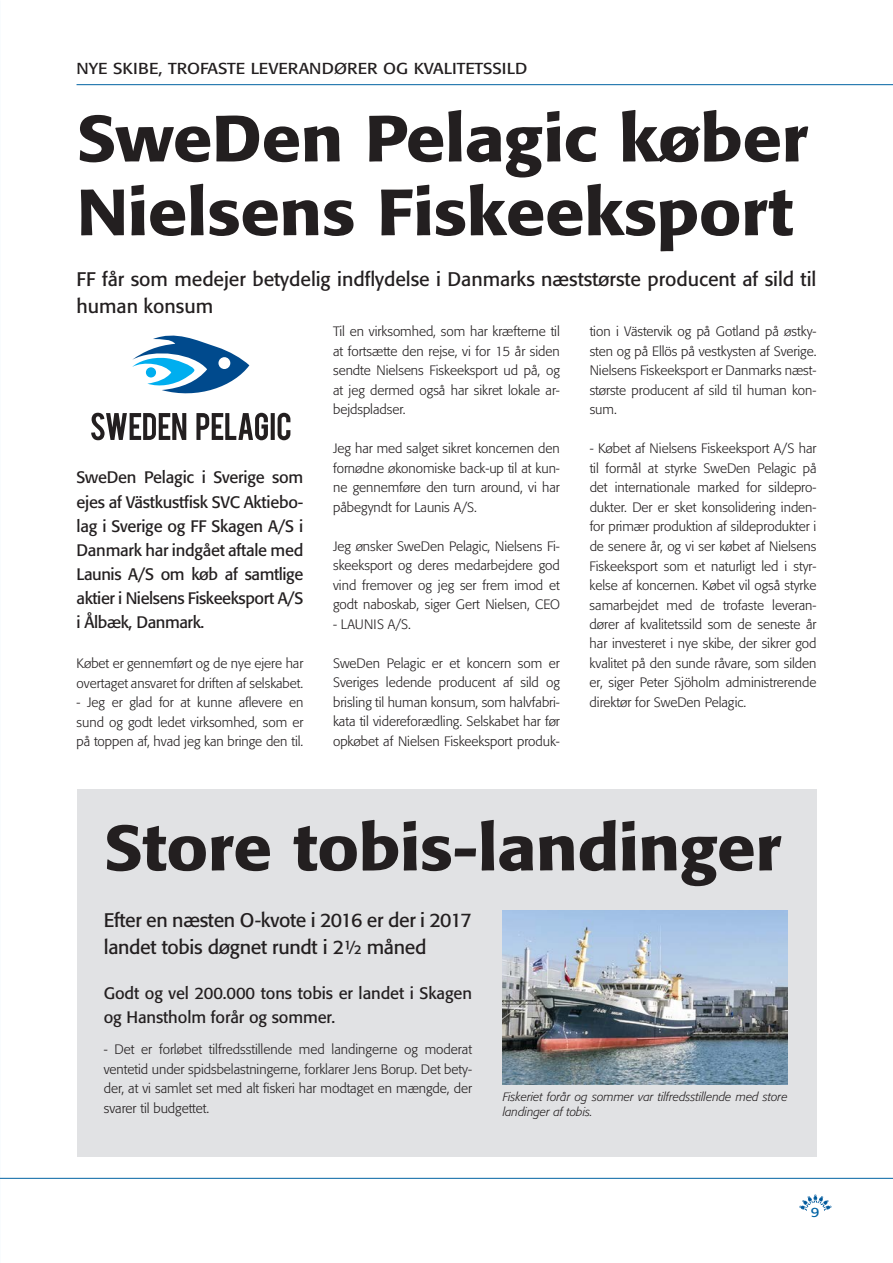
<style>
.page{position:relative;width:893px;height:1263px;background:#fff}
.page>*{position:absolute;margin:0;border:0;box-sizing:border-box;transform-origin:0 0}
.Overskrift{font:500 64.5px/73.8px "Formata";letter-spacing:-.01em;color:#231f20;scale:1.1 1}
.Overskrift-2{font:500 63.3px "Formata";letter-spacing:-.01em;color:#231f20;scale:1.1 1}
.Underoverskrift_2017{font:19.5px/27px "Formata";letter-spacing:-.005em;color:#231f20}
.Rubrik_2017{font:16.5px/24px "Formata";letter-spacing:-.005em;color:#231f20}
.Over-overskrift{font:15.75px "Formata";color:#231f20;scale:1.1 1}
.BRØD_2017{font:300 13.5px/19.5px "Formata";letter-spacing:-.005em;color:#231f20;text-align:justify}
.t1{font:13.5px "Formata";color:#0062a3;scale:1.1 1}
.Billedtekst_2017{font:italic 300 12px/15px "Formata";letter-spacing:-.005em;color:#231f20}
</style>
<div class="page">
<div style="left:77px;top:789px;width:739px;height:368px;background:#e1e2e4"></div>
<img style="left:503px;top:910px;width:285px;height:174px">
<hr style="left:0;top:1178px;width:893px;height:1px;background:#0062a3">
<svg style="left:799px;top:1194px;width:33px;height:17px"></svg>
<hr style="left:77px;top:84px;width:816px;height:1px;background:#0062a3">
<svg style="left:91px;top:413px;width:199px;height:27px"></svg>
<svg style="left:132px;top:336px;width:117px;height:58px"></svg>
<div style="left:146px;top:367px;width:10px;height:10px;background:#00aeef;border-radius:50%"></div>
<div style="left:218px;top:357px;width:12px;height:12px;background:#fff;border-radius:50%"></div>
<p class="Over-overskrift" style="left:77px;top:59px;width:411px">NYE SKIBE, TROFASTE LEVERANDØRER OG KVALITETSSILD</p>
<p class="Overskrift" style="left:77px;top:101px;width:666px">SweDen Pelagic køber<br>Nielsens Fiskeeksport</p>
<p class="Underoverskrift_2017" style="left:77px;top:265px;width:741px">FF får som medejer betydelig indflydelse i Danmarks næststørste producent af sild til human konsum</p>
<p class="Rubrik_2017" style="left:77px;top:466px;width:228px;text-align:justify">SweDen Pelagic i Sverige som ejes af Västkustfisk SVC Aktiebo&shy;lag i Sverige og FF Skagen A/S i Danmark har indgået aftale med Launis A/S om køb af samtlige aktier i Nielsens Fiskeeksport A/S i Ålbæk, Danmark.</p>
<p class="BRØD_2017" style="left:77px;top:654px;width:228px">Købet er gennemført og de nye ejere har overtaget ansvaret for driften af selskabet.</p>
<p class="BRØD_2017" style="left:77px;top:693px;width:228px">- Jeg er glad for at kunne aflevere en sund og godt ledet virksomhed, som er på toppen af, hvad jeg kan bringe den til.</p>
<p class="BRØD_2017" style="left:333px;top:322px;width:228px">Til en virksomhed, som har kræfterne til at fortsætte den rejse, vi for 15 år siden sendte Nielsens Fiskeeksport ud på, og at jeg dermed også har sikret lokale ar&shy;bejdspladser.</p>
<p class="BRØD_2017" style="left:333px;top:439px;width:228px">Jeg har med salget sikret koncernen den fornødne økonomiske back-up til at kun&shy;ne gennemføre den turn around, vi har påbegyndt for Launis A/S.</p>
<p class="BRØD_2017" style="left:333px;top:537px;width:228px">Jeg ønsker SweDen Pelagic, Nielsens Fi&shy;skeeksport og deres medarbejdere god vind fremover og jeg ser frem imod et godt naboskab, siger Gert Nielsen, CEO</p>
<p class="BRØD_2017" style="left:333px;top:614px;width:80px">- LAUNIS A/S.</p>
<p class="BRØD_2017" style="left:333px;top:653px;width:228px">SweDen Pelagic er et koncern som er Sveriges ledende producent af sild og brisling til human konsum, som halvfabri&shy;kata til videreforædling. Selskabet har før opkøbet af Nielsen Fiskeeksport produk-</p>
<p class="BRØD_2017" style="left:590px;top:322px;width:228px">tion i Västervik og på Gotland på østky&shy;sten og på Ellös på vestkysten af Sverige.</p>
<p class="BRØD_2017" style="left:590px;top:361px;width:228px">Nielsens Fiskeeksport er Danmarks næst&shy;største producent af sild til human kon&shy;sum.</p>
<p class="BRØD_2017" style="left:590px;top:439px;width:228px">- Købet af Nielsens Fiskeeksport A/S har til formål at styrke SweDen Pelagic på det internationale marked for sildepro&shy;dukter. Der er sket konsolidering inden&shy;for primær produktion af sildeprodukter i de senere år, og vi ser købet af Nielsens Fiskeeksport som et naturligt led i styr&shy;kelse af koncernen. Købet vil også styrke samarbejdet med de trofaste leveran&shy;dører af kvalitetssild som de seneste år har investeret i nye skibe, der sikrer god kvalitet på den sunde råvare, som silden er, siger Peter Sjöholm administrerende direktør for SweDen Pelagic.</p>
<p class="Overskrift-2" style="left:104px;top:809px;width:617px">Store tobis-landinger</p>
<p class="Underoverskrift_2017" style="left:104px;top:906px;width:370px">Efter en næsten O-kvote i 2016 er der i 2017 landet tobis døgnet rundt i 2½ måned</p>
<p class="Rubrik_2017" style="left:104px;top:981px;width:370px">Godt og vel 200.000 tons tobis er landet i Skagen og Hanstholm forår og sommer.</p>
<p class="BRØD_2017" style="left:104px;top:1040px;width:370px">- Det er forløbet tilfredsstillende med landingerne og moderat ventetid under spidsbelastningerne, forklarer Jens Borup. Det bety&shy;der, at vi samlet set med alt fiskeri har modtaget en mængde, der svarer til budgettet.</p>
<p class="Billedtekst_2017" style="left:503px;top:1089px;width:286px">Fiskeriet forår og sommer var tilfredsstillende med store landinger af tobis.</p>
<p class="t1" style="left:811px;top:1204px;width:9px">9</p>
</div>
